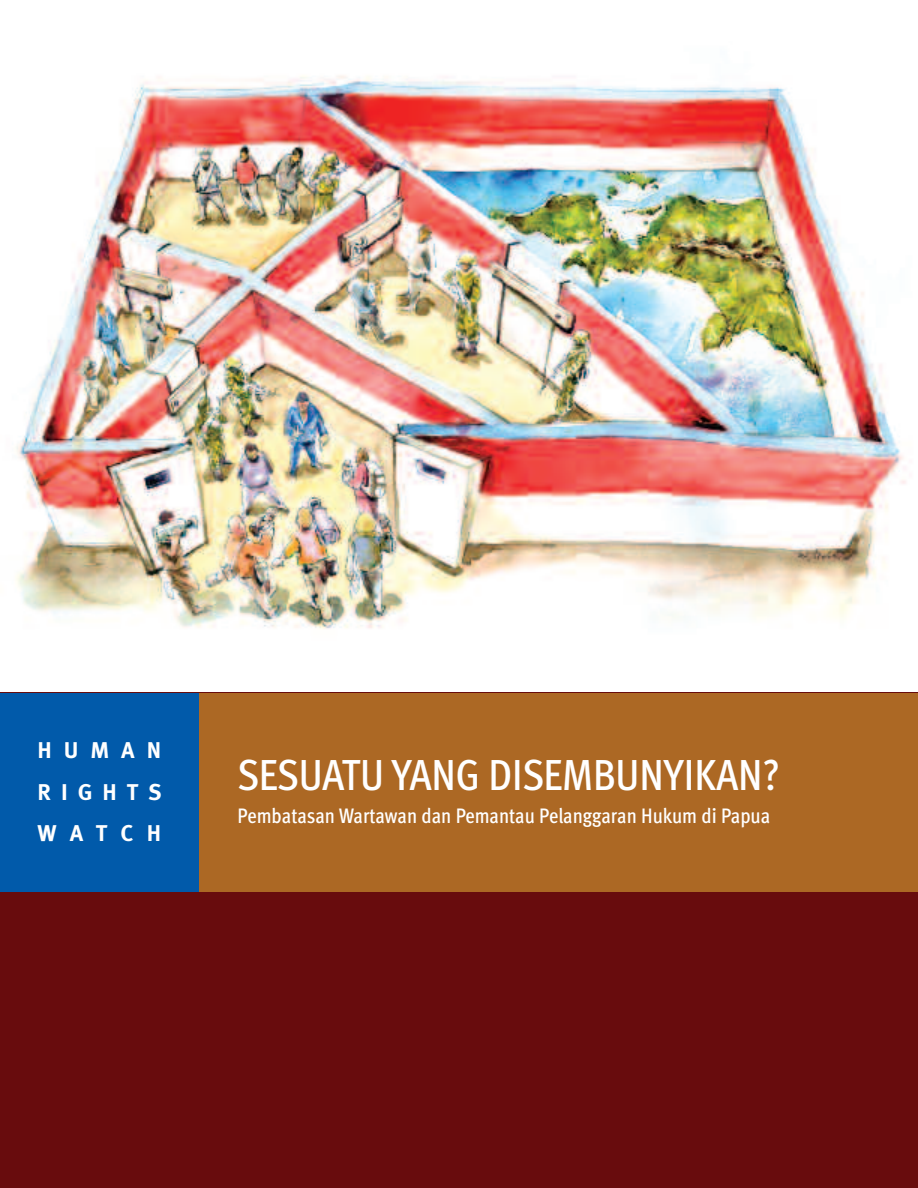
<style>
.page{position:relative;width:918px;height:1188px;background:#fff}
.page>*{position:absolute;margin:0;border:0;box-sizing:border-box;transform-origin:0 0}
.t1{font:500 condensed 43.5px "Meta Pro";letter-spacing:-.005em;color:#fff}
.t2{font:700 22.8px/41.7px "Meta Pro";letter-spacing:.525em;color:#fff;text-align:justify}
.t3{font:500 condensed 21px "Meta Pro";letter-spacing:-.005em;color:#fff}
</style>
<div class="page">
<img style="left:16px;top:75px;width:890px;height:554px">
<div style="left:0;top:693px;width:918px;height:495px;background:#680c0d"></div>
<div style="left:0;top:693px;width:918px;height:199px;background:#ac6824"></div>
<div style="left:0;top:693px;width:199px;height:199px;background:#015aaa"></div>
<p class="t2" style="left:38px;top:731px;width:126px">HUMAN RIGHTS WATCH</p>
<h1 class="t1" style="left:238px;top:758px;width:544px">SESUATU YANG DISEMBUNYIKAN?</h1>
<p class="t3" style="left:238px;top:808px;width:534px">Pembatasan Wartawan dan Pemantau Pelanggaran Hukum di Papua</p>
</div>
